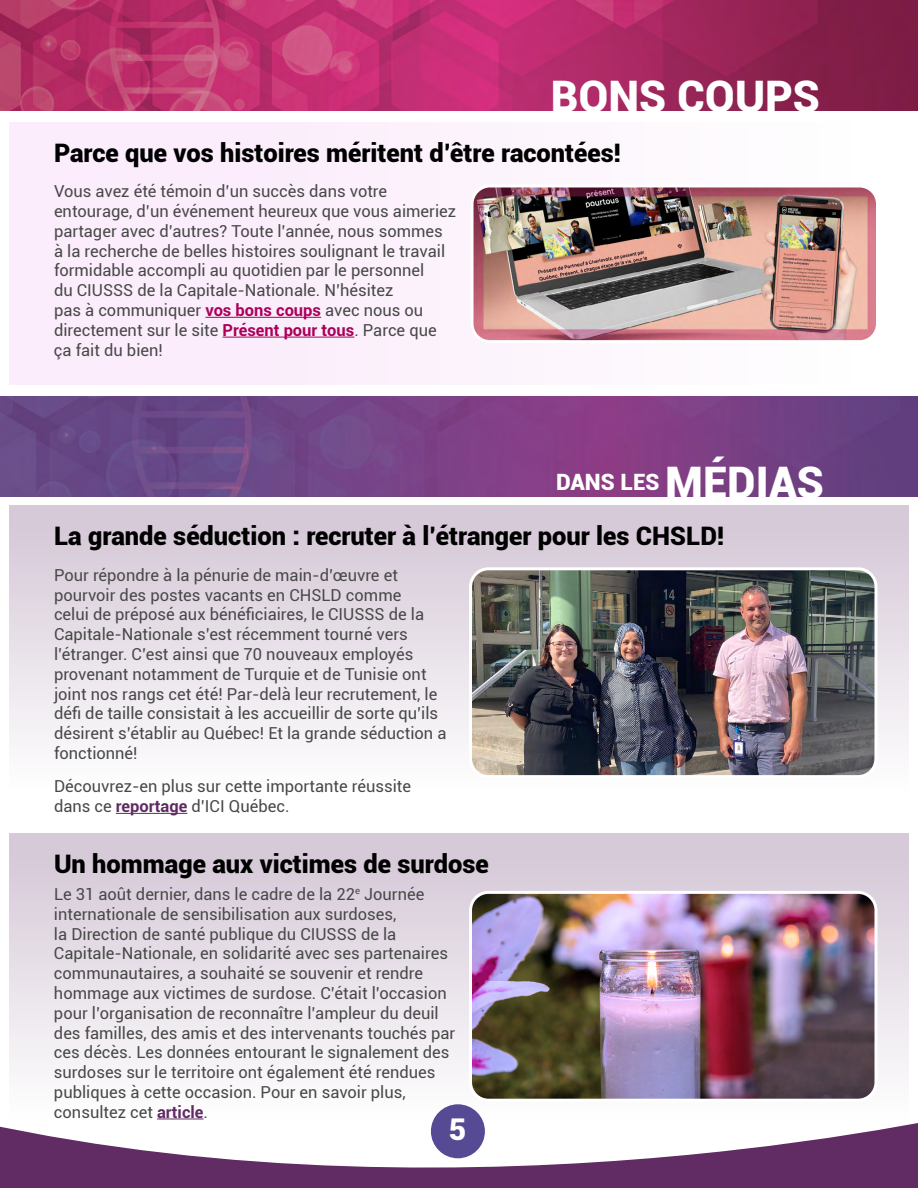
<style>
.page{position:relative;width:918px;height:1188px;background:#fff}
.page>*{position:absolute;margin:0;border:0;box-sizing:border-box;transform-origin:0 0}
.t1{font:900 43.5px "Roboto";color:#fff}
.t2{font:900 30px "Roboto";color:#fff}
.t3{font:900 25.5px "Roboto";color:#000}
.t4{font:900 22.5px "Roboto";color:#fff}
.t5{font:16.5px/19.8px "Roboto";color:#484848}
.s1{font-weight:700;color:#aa005a}
.s2{font-size:43.5px}
.s3{font-weight:700;color:#612b64}
</style>
<div class="page">
<div style="left:9px;top:505px;width:900px;height:328px;background:linear-gradient(to bottom,#d3c6d5,#fff)"></div>
<svg style="left:9px;top:833px;width:900px;height:274px"></svg>
<div style="left:9px;top:122px;width:869px;height:263px;background:#fbedfb"></div>
<img style="left:0;top:0;width:918px;height:111px">
<svg style="left:0;top:1107px;width:918px;height:81px"></svg>
<img style="left:0;top:397px;width:918px;height:99px">
<div style="left:431px;top:1104px;width:54px;height:54px;background:#564a94;border-radius:50%"></div>
<hr style="left:205px;top:317px;width:116px;height:1px;background:#aa005a">
<hr style="left:223px;top:337px;width:131px;height:1px;background:#aa005a">
<img style="left:475px;top:186px;width:403px;height:156px">
<div style="left:471px;top:184px;width:408px;height:159px;border:3px solid #fff;border-radius:18px"></div>
<hr style="left:116px;top:813px;width:71px;height:1px;background:#612b64">
<hr style="left:157px;top:1119px;width:47px;height:1px;background:#612b64">
<img style="left:471px;top:569px;width:405px;height:208px">
<div style="left:469px;top:567px;width:409px;height:211px;border:3px solid #fff;border-radius:18px"></div>
<img style="left:471px;top:892px;width:405px;height:208px">
<div style="left:469px;top:891px;width:409px;height:211px;border:3px solid #fff;border-radius:18px"></div>
<h1 class="t1" style="left:551px;top:66px;width:271px">BONS COUPS</h1>
<h3 class="t3" style="left:54px;top:135px;width:569px">Parce que vos histoires méritent d’être racontées!</h3>
<p class="t5" style="left:54px;top:181px;width:404px">Vous avez été témoin d’un succès dans votre entourage, d’un événement heureux que vous aimeriez partager avec d’autres? Toute l’année, nous sommes<br>à la recherche de belles histoires soulignant le travail formidable accompli au quotidien par le personnel<br>du CIUSSS de la Capitale-Nationale. N’hésitez<br>pas à communiquer <span class="s1">vos bons coups</span> avec nous ou directement sur le site <span class="s1">Présent pour tous</span>. Parce que ça fait du bien!</p>
<h3 class="t4" style="left:556px;top:467px;width:269px">DANS LES <span class="s2">MÉDIAS</span></h3>
<h3 class="t3" style="left:54px;top:518px;width:672px">La grande séduction : recruter à l’étranger pour les CHSLD!</h3>
<p class="t5" style="left:54px;top:565px;width:394px">Pour répondre à la pénurie de main-d’œuvre et pourvoir des postes vacants en CHSLD comme<br>celui de préposé aux bénéficiaires, le CIUSSS de la Capitale-Nationale s’est récemment tourné vers l’étranger. C’est ainsi que 70 nouveaux employés provenant notamment de Turquie et de Tunisie ont joint nos rangs cet été! Par-delà leur recrutement, le défi de taille consistait à les accueillir de sorte qu’ils désirent s’établir au Québec! Et la grande séduction a fonctionné!</p>
<p class="t5" style="left:54px;top:776px;width:359px">Découvrez-en plus sur cette importante réussite dans ce <span class="s3">reportage</span> d’ICI Québec.</p>
<h3 class="t3" style="left:54px;top:846px;width:436px">Un hommage aux victimes de surdose</h3>
<p class="t5" style="left:54px;top:884px;width:403px">Le 31 août dernier, dans le cadre de la 22<sup>e</sup> Journée internationale de sensibilisation aux surdoses,<br>la Direction de santé publique du CIUSSS de la Capitale-Nationale, en solidarité avec ses partenaires communautaires, a souhaité se souvenir et rendre hommage aux victimes de surdose. C’était l’occasion pour l’organisation de reconnaître l’ampleur du deuil des familles, des amis et des intervenants touchés par ces décès. Les données entourant le signalement des surdoses sur le territoire ont également été rendues publiques à cette occasion. Pour en savoir plus, consultez cet <span class="s3">article</span>.</p>
<h2 class="t2" style="left:449px;top:1108px;width:19px">5</h2>
</div>
